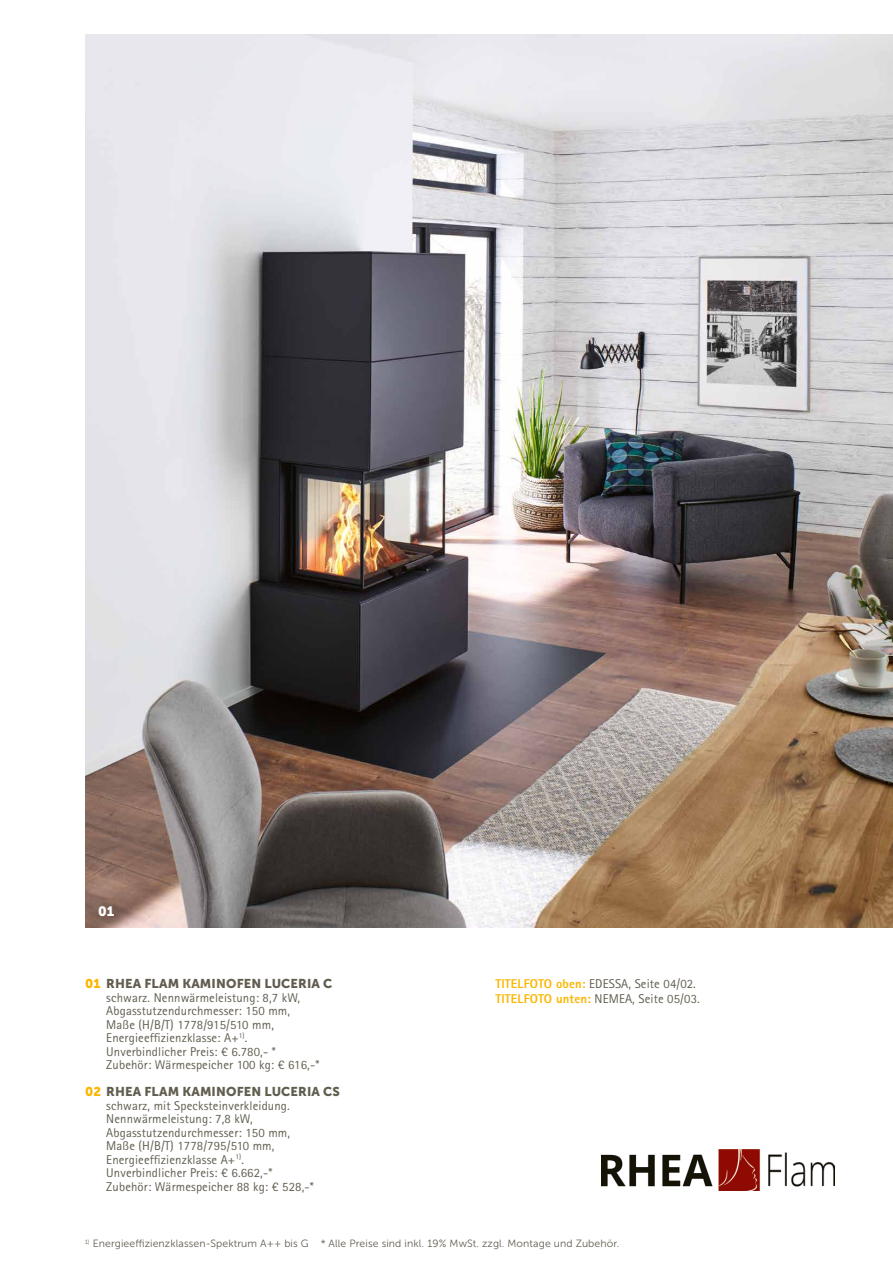
<style>
.page{position:relative;width:893px;height:1263px;background:#fff}
.page>*{position:absolute;margin:0;border:0;box-sizing:border-box;transform-origin:0 0}
.t1{font:13.5px "Museo Sans 900";color:#fff}
.t2{font:12.75px/13.5px "Rotis Sans Serif Std";letter-spacing:.01em;color:#615d4f}
.t3{font:12.75px "Museo Sans 900";letter-spacing:.01em;color:#615d4f}
.t4{font:10.5px "Museo Sans 300";letter-spacing:.01em;color:#615d4f}
.s1{color:#fbb600}
.s2{font-weight:800;color:#fbb600}
</style>
<div class="page">
<img style="left:85px;top:34px;width:808px;height:893px">
<img style="left:601px;top:1149px;width:234px;height:42px">
<p class="t1" style="left:98px;top:903px;width:18px">01</p>
<p class="t3" style="left:85px;top:976px;width:249px"><span class="s1">01</span> RHEA FLAM KAMINOFEN LUCERIA C</p>
<p class="t2" style="left:106px;top:990px;width:215px">schwarz. Nennwärmeleistung: 8,7 kW, Abgasstutzendurchmesser: 150 mm, Maße (H/B/T) 1778/915/510 mm, Energieeffizienzklasse: A+<sup>1)</sup>.<br>Unverbindlicher Preis: € 6.780,- * Zubehör: Wärmespeicher 100 kg: € 616,-*</p>
<p class="t3" style="left:85px;top:1084px;width:256px"><span class="s1">02</span> RHEA FLAM KAMINOFEN LUCERIA CS</p>
<p class="t2" style="left:106px;top:1098px;width:209px">schwarz, mit Specksteinverkleidung.<br>Nennwärmeleistung: 7,8 kW, Abgasstutzendurchmesser: 150 mm, Maße (H/B/T) 1778/795/510 mm, Energieeffizienzklasse A+<sup>1)</sup>.<br>Unverbindlicher Preis: € 6.662,-* Zubehör: Wärmespeicher 88 kg: € 528,-*</p>
<p class="t2" style="left:495px;top:976px;width:206px;line-height:15px"><span class="s2">TITELFOTO oben:</span> EDESSA, Seite 04/02.<br><span class="s2">TITELFOTO unten:</span> NEMEA, Seite 05/03.</p>
<p class="t4" style="left:85px;top:1238px;width:536px"><sup>1)</sup> Energieeffizienzklassen-Spektrum A++ bis G * Alle Preise sind inkl. 19 % MwSt. zzgl. Montage und Zubehör.</p>
</div>
